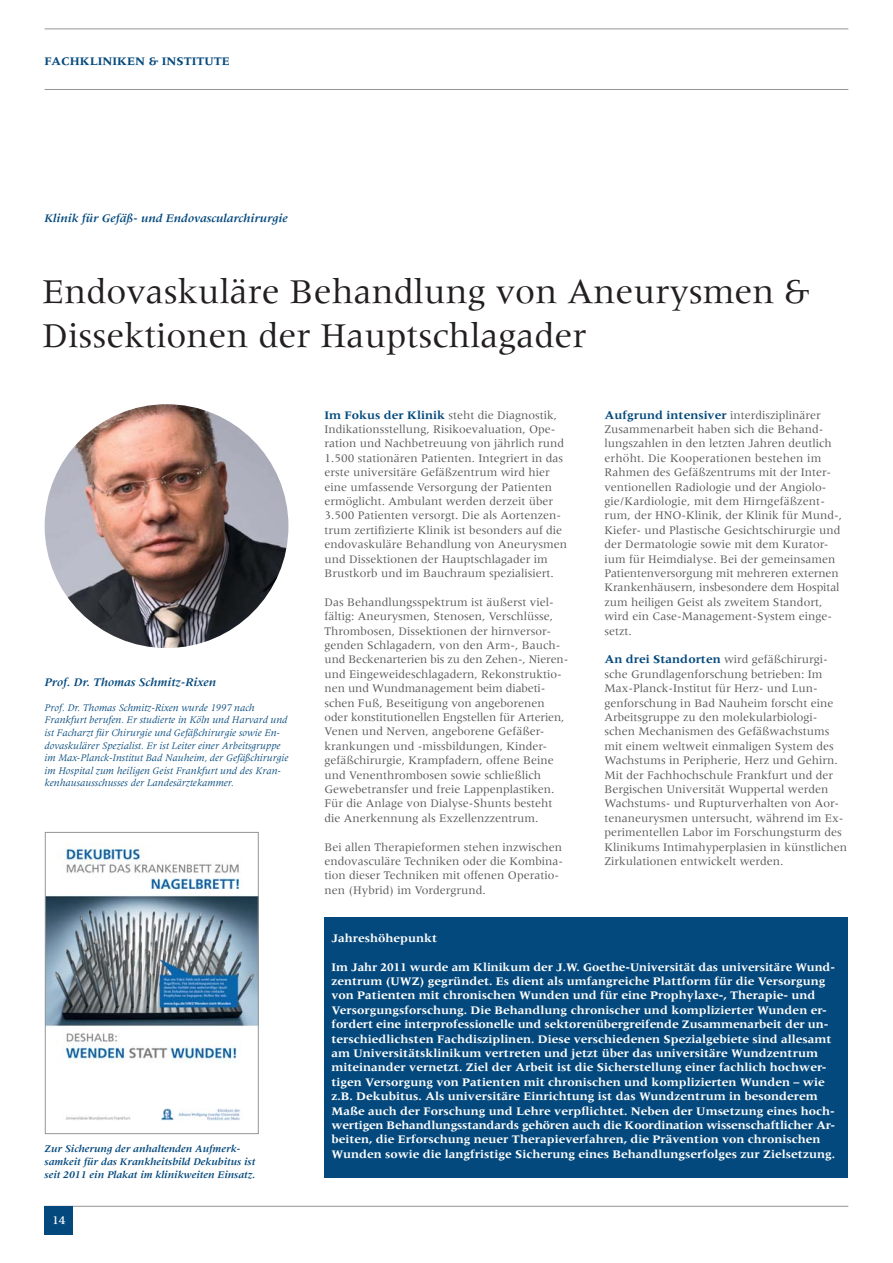
<style>
.page{position:relative;width:893px;height:1263px;background:#fff}
.page>*{position:absolute;margin:0;border:0;box-sizing:border-box;transform-origin:0 0}
.t1{font:36px/43.2px "Meridien LT Std";color:#231f20}
.t2{font:12px/14.4px "Meridien LT Std";color:#58595b}
.t3{font:700 12px/14.4px "Meridien LT Std";color:#fff}
.t4{font:italic 700 12px "Meridien LT Std";color:#04497d}
.t5{font:700 12px "Meridien LT Std";color:#04497d}
.t6{font:500 12px "Meridien LT Std";color:#fff}
.t7{font:italic 10.5px/12.6px "Meridien LT Std";color:#04497d}
.t8{font:italic 700 10.5px/12.6px "Meridien LT Std";color:#04497d}
.s1{font-weight:700;color:#04497d}
</style>
<div class="page">
<hr style="left:45px;top:89px;width:803px;height:1px;background:#939598">
<hr style="left:45px;top:1206px;width:803px;height:1px;background:#939598">
<hr style="left:45px;top:29px;width:803px;height:1px;background:#939598">
<div style="left:45px;top:1206px;width:28px;height:29px;background:#04497d"></div>
<img style="left:45px;top:404px;width:243px;height:244px;border-radius:50%">
<div style="left:325px;top:917px;width:523px;height:261px;background:#04497d"></div>
<img style="left:47px;top:844px;width:209px;height:277px">
<div style="left:45px;top:832px;width:213px;height:302px;border:1px solid #939598"></div>
<p class="t5" style="left:45px;top:56px;width:187px">FACHKLINIKEN &amp; INSTITUTE</p>
<p class="t4" style="left:45px;top:213px;width:245px">Klinik für Gefäß- und Endovascularchirurgie</p>
<h1 class="t1" style="left:43px;top:273px;width:770px">Endovaskuläre Behandlung von Aneurysmen &amp;<br>Dissektionen der Hauptschlagader</h1>
<p class="t4" style="left:45px;top:677px;width:173px">Prof. Dr. Thomas Schmitz-Rixen</p>
<p class="t7" style="left:45px;top:702px;width:245px">Prof. Dr. Thomas Schmitz-Rixen wurde 1997 nach Frankfurt berufen. Er studierte in Köln und Harvard und ist Facharzt für Chirurgie und Gefäßchirurgie sowie En&shy;dovaskulärer Spezialist. Er ist Leiter einer Arbeitsgruppe im Max-Planck-Institut Bad Nauheim, der Gefäßchirurgie im Hospital zum heiligen Geist Frankfurt und des Kran&shy;kenhausausschusses der Landesärztekammer.</p>
<p class="t8" style="left:45px;top:1143px;width:212px">Zur Sicherung der anhaltenden Aufmerk&shy;samkeit für das Krankheitsbild Dekubitus ist seit 2011 ein Plakat im klinikweiten Einsatz.</p>
<p class="t6" style="left:52px;top:1215px;width:15px">14</p>
<p class="t2" style="left:325px;top:409px;width:244px"><span class="s1">Im Fokus der Klinik</span> steht die Diagnostik, Indikationsstellung, Risikoevaluation, Ope&shy;ration und Nachbetreuung von jährlich rund 1.500 stationären Patienten. Integriert in das erste universitäre Gefäßzentrum wird hier eine umfassende Versorgung der Patienten ermöglicht. Ambulant werden derzeit über 3.500 Patienten versorgt. Die als Aortenzen&shy;trum zertifizierte Klinik ist besonders auf die endovaskuläre Behandlung von Aneurysmen und Dissektionen der Hauptschlagader im Brustkorb und im Bauchraum spezialisiert.</p>
<p class="t2" style="left:325px;top:596px;width:245px">Das Behandlungsspektrum ist äußerst viel&shy;fältig: Aneurysmen, Stenosen, Verschlüsse, Thrombosen, Dissektionen der hirnversor&shy;genden Schlagadern, von den Arm-, Bauch&shy;und Beckenarterien bis zu den Zehen-, Nieren&shy;und Eingeweideschlagadern, Rekonstruktio&shy;nen und Wundmanagement beim diabeti&shy;schen Fuß, Beseitigung von angeborenen oder konstitutionellen Engstellen für Arterien, Venen und Nerven, angeborene Gefäßer&shy;krankungen und -missbildungen, Kinder&shy;gefäßchirurgie, Krampfadern, offene Beine und Venenthrombosen sowie schließlich Gewebetransfer und freie Lappenplastiken.<br>Für die Anlage von Dialyse-Shunts besteht die Anerkennung als Exzellenzzentrum.</p>
<p class="t2" style="left:325px;top:841px;width:240px">Bei allen Therapieformen stehen inzwischen endovasculäre Techniken oder die Kombina&shy;tion dieser Techniken mit offenen Operatio&shy;nen (Hybrid) im Vordergrund.</p>
<p class="t2" style="left:604px;top:409px;width:239px"><span class="s1">Aufgrund intensiver</span> interdisziplinärer Zusammenarbeit haben sich die Behand&shy;lungszahlen in den letzten Jahren deutlich erhöht. Die Kooperationen bestehen im Rahmen des Gefäßzentrums mit der Inter&shy;ventionellen Radiologie und der Angiolo&shy;gie/Kardiologie, mit dem Hirngefäßzent&shy;rum, der HNO-Klinik, der Klinik für Mund-, Kiefer- und Plastische Gesichtschirurgie und der Dermatologie sowie mit dem Kurator&shy;ium für Heimdialyse. Bei der gemeinsamen Patientenversorgung mit mehreren externen Krankenhäusern, insbesondere dem Hospital zum heiligen Geist als zweitem Standort, wird ein Case-Management-System einge&shy;setzt.</p>
<p class="t2" style="left:604px;top:653px;width:244px"><span class="s1">An drei Standorten</span> wird gefäßchirurgi&shy;sche Grundlagenforschung betrieben: Im Max-Planck-Institut für Herz- und Lun&shy;genforschung in Bad Nauheim forscht eine Arbeitsgruppe zu den molekularbiologi&shy;schen Mechanismen des Gefäßwachstums mit einem weltweit einmaligen System des Wachstums in Peripherie, Herz und Gehirn.<br>Mit der Fachhochschule Frankfurt und der Bergischen Universität Wuppertal werden Wachstums- und Rupturverhalten von Aor&shy;tenaneurysmen untersucht, während im Ex&shy;perimentellen Labor im Forschungsturm des Klinikums Intimahyperplasien in künstlichen Zirkulationen entwickelt werden.</p>
<p class="t3" style="left:331px;top:932px;width:107px">Jahreshöhepunkt</p>
<p class="t3" style="left:331px;top:960px;width:505px">Im Jahr 2011 wurde am Klinikum der J.W. Goethe-Universität das universitäre Wund&shy;zentrum (UWZ) gegründet. Es dient als umfangreiche Plattform für die Versorgung von Patienten mit chronischen Wunden und für eine Prophylaxe-, Therapie- und Versorgungsforschung. Die Behandlung chronischer und komplizierter Wunden er&shy;fordert eine interprofessionelle und sektorenübergreifende Zusammenarbeit der un&shy;terschiedlichsten Fachdisziplinen. Diese verschiedenen Spezialgebiete sind allesamt am Universitätsklinikum vertreten und jetzt über das universitäre Wundzentrum miteinander vernetzt. Ziel der Arbeit ist die Sicherstellung einer fachlich hochwer&shy;tigen Versorgung von Patienten mit chronischen und komplizierten Wunden – wie z.B. Dekubitus. Als universitäre Einrichtung ist das Wundzentrum in besonderem Maße auch der Forschung und Lehre verpflichtet. Neben der Umsetzung eines hoch&shy;wertigen Behandlungsstandards gehören auch die Koordination wissenschaftlicher Ar&shy;beiten, die Erforschung neuer Therapieverfahren, die Prävention von chronischen Wunden sowie die langfristige Sicherung eines Behandlungserfolges zur Zielsetzung.</p>
</div>
